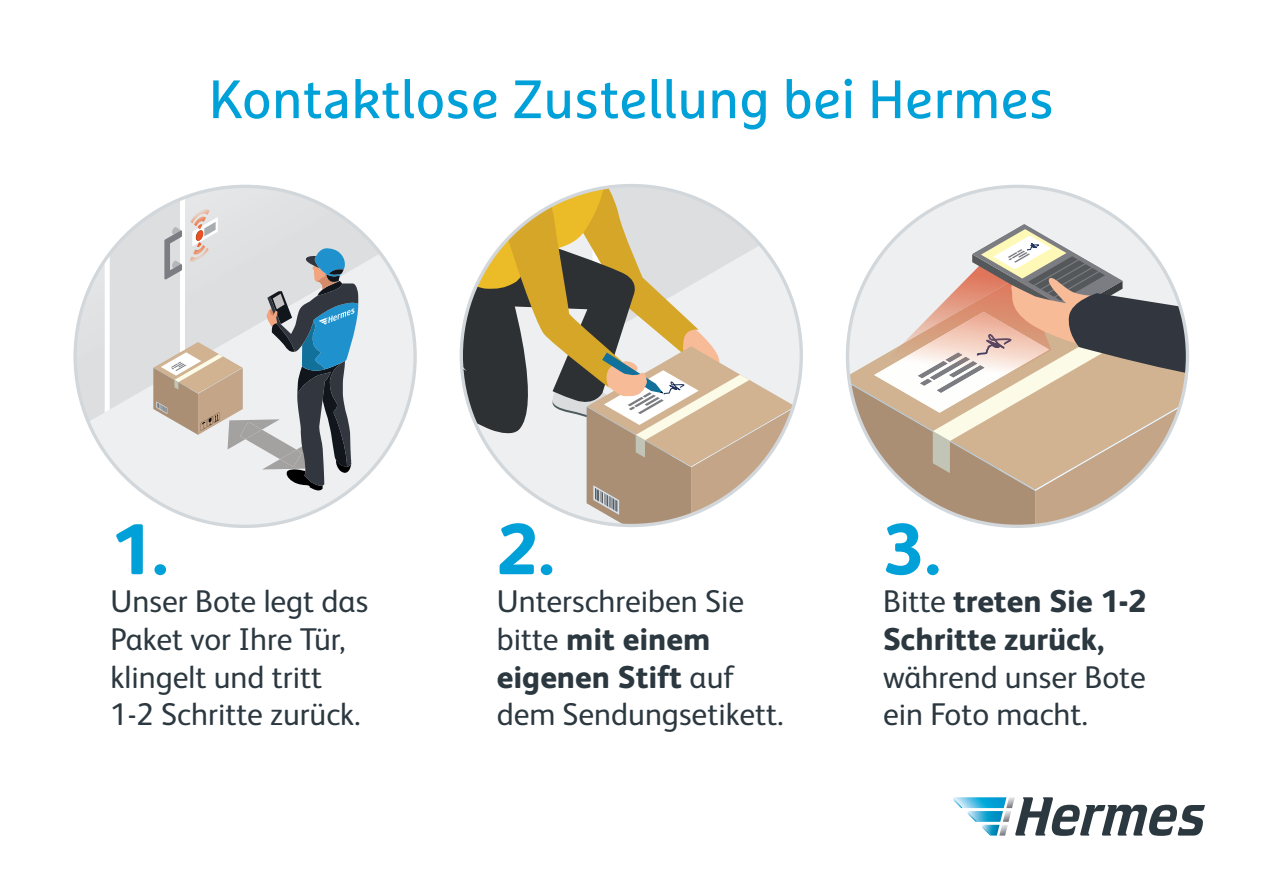
<style>
.page{position:relative;width:1263px;height:893px;background:#fff}
.page>*{position:absolute;margin:0;border:0;box-sizing:border-box;transform-origin:0 0}
.t1{font:800 72px "FS Albert Pro";color:#00a1d8}
.t2{font:54px "Marselis OT";color:#00a1d8}
.t3{font:31.5px/37.8px "FS Albert Pro";color:#2c3840}
.t4{font:800 31.5px/37.8px "FS Albert Pro";color:#2c3840}
.s1{font-weight:800}
.s2{font-weight:400}
</style>
<div class="page">
<svg style="left:953px;top:797px;width:252px;height:39px"></svg>
<svg style="left:75px;top:186px;width:340px;height:340px;background:#e8eaeb"></svg>
<svg style="left:105px;top:186px;width:253px;height:307px;background:#c7cbcc"></svg>
<svg style="left:461px;top:186px;width:340px;height:339px"></svg>
<svg style="left:847px;top:186px;width:340px;height:340px"></svg>
<h2 class="t2" style="left:209px;top:66px;width:847px">Kontaktlose Zustellung bei Hermes</h2>
<h1 class="t1" style="left:111px;top:493px;width:59px">1.</h1>
<p class="t3" style="left:111px;top:580px;width:259px">Unser Bote legt das<br>Paket vor Ihre Tür, klingelt und tritt<br>1-2 Schritte zurück.</p>
<h1 class="t1" style="left:497px;top:493px;width:59px">2.</h1>
<p class="t3" style="left:497px;top:580px;width:288px">Unterschreiben Sie bitte <span class="s1">mit einem eigenen Stift</span> auf dem Sendungsetikett.</p>
<h1 class="t1" style="left:883px;top:493px;width:59px">3.</h1>
<p class="t4" style="left:883px;top:580px;width:265px"><span class="s2">Bitte</span> treten Sie 1-2<br>Schritte zurück,</p>
<p class="t3" style="left:883px;top:656px;width:264px">während unser Bote ein Foto macht.</p>
</div>
